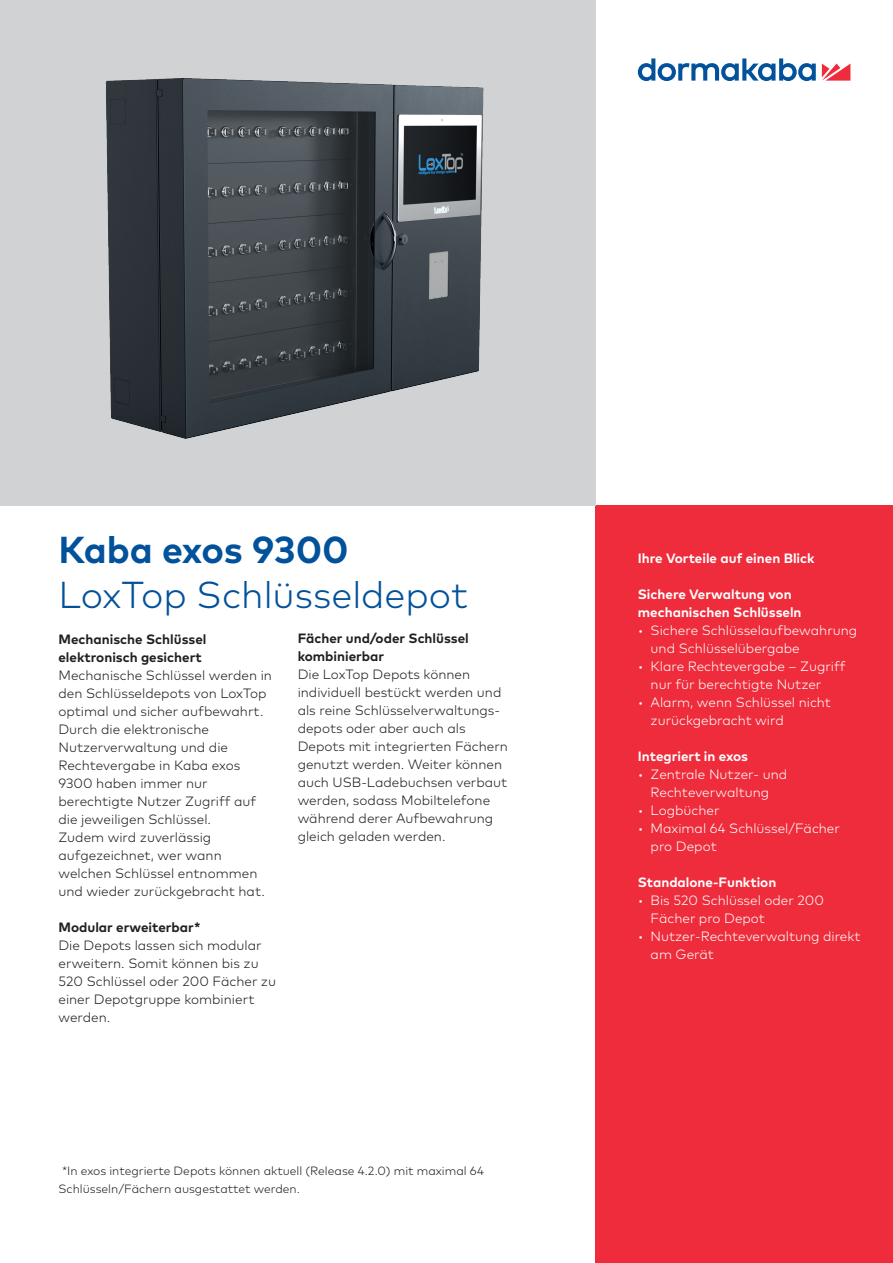
<style>
.page{position:relative;width:893px;height:1263px;background:#fff}
.page>*{position:absolute;margin:0;border:0;box-sizing:border-box;transform-origin:0 0}
.t1{font:300 37.5px "Mark Pro";color:#01519b}
.t2{font:700 37.5px "Mark Pro";color:#01519b}
.t3{font:300 13.5px/18px "Mark Pro";color:#231f20}
.t4{font:300 13.5px/18px "Mark Pro";color:#fff}
.t5{font:700 13.5px/18px "Mark Pro";color:#fff}
.t6{font:700 13.5px/18px "Mark Pro";color:#231f20}
.t7{font:300 12px/18px "Mark Pro";color:#231f20}
</style>
<div class="page">
<svg style="left:822px;top:64px;width:28px;height:17px"></svg>
<svg style="left:638px;top:58px;width:178px;height:23px"></svg>
<div style="left:595px;top:505px;width:298px;height:758px;background:#ee2c3b"></div>
<div style="left:0;top:0;width:595px;height:505px;background:#d1d2d4"></div>
<img style="left:105px;top:78px;width:379px;height:361px">
<h1 class="t2" style="left:58px;top:521px;width:292px">Kaba exos 9300</h1>
<h1 class="t1" style="left:58px;top:566px;width:411px">LoxTop Schlüsseldepot</h1>
<p class="t6" style="left:58px;top:629px;width:149px">Mechanische Schlüssel elektronisch gesichert</p>
<p class="t3" style="left:58px;top:665px;width:215px">Mechanische Schlüssel werden in den Schlüsseldepots von LoxTop optimal und sicher aufbewahrt.<br>Durch die elektronische<br>Nutzerverwaltung und die<br>Rechtevergabe in Kaba exos<br>9300 haben immer nur berechtigte Nutzer Zugriff auf die jeweiligen Schlüssel.<br>Zudem wird zuverlässig aufgezeichnet, wer wann welchen Schlüssel entnommen und wieder zurückgebracht hat.</p>
<p class="t6" style="left:58px;top:916px;width:144px">Modular erweiterbar*</p>
<p class="t3" style="left:58px;top:935px;width:219px">Die Depots lassen sich modular erweitern. Somit können bis zu<br>520 Schlüssel oder 200 Fächer zu einer Depotgruppe kombiniert werden.</p>
<p class="t6" style="left:298px;top:628px;width:173px">Fächer und/oder Schlüssel kombinierbar</p>
<p class="t3" style="left:298px;top:665px;width:212px">Die LoxTop Depots können individuell bestückt werden und als reine Schlüsselverwaltungs&shy;depots oder aber auch als<br>Depots mit integrierten Fächern genutzt werden. Weiter können auch USB-Ladebuchsen verbaut werden, sodass Mobiltelefone während derer Aufbewahrung gleich geladen werden.</p>
<p class="t7" style="left:58px;top:1160px;width:427px">*In exos integrierte Depots können aktuell (Release 4.2.0) mit maximal 64<br>Schlüsseln/Fächern ausgestattet werden.</p>
<p class="t5" style="left:638px;top:548px;width:178px">Ihre Vorteile auf einen Blick</p>
<p class="t5" style="left:638px;top:584px;width:165px">Sichere Verwaltung von mechanischen Schlüsseln</p>
<p class="t4" style="left:651px;top:620px;width:208px;text-indent:-13px">• Sichere Schlüsselaufbewahrung und Schlüsselübergabe</p>
<p class="t4" style="left:651px;top:656px;width:197px;text-indent:-13px">• Klare Rechtevergabe – Zugriff nur für berechtigte Nutzer</p>
<p class="t4" style="left:651px;top:692px;width:182px;text-indent:-13px">• Alarm, wenn Schlüssel nicht zurückgebracht wird</p>
<p class="t5" style="left:638px;top:746px;width:112px">Integriert in exos</p>
<p class="t4" style="left:638px;top:764px;width:151px;text-align:center">• Zentrale Nutzer- und<br>Rechteverwaltung</p>
<p class="t4" style="left:638px;top:800px;width:83px">• Logbücher</p>
<p class="t4" style="left:651px;top:818px;width:191px;text-indent:-13px">• Maximal 64 Schlüssel/Fächer pro Depot</p>
<p class="t5" style="left:638px;top:872px;width:140px">Standalone-Funktion</p>
<p class="t4" style="left:651px;top:890px;width:175px;text-indent:-13px">• Bis 520 Schlüssel oder 200<br>Fächer pro Depot</p>
<p class="t4" style="left:651px;top:926px;width:212px;text-indent:-13px">• Nutzer-Rechteverwaltung direkt am Gerät</p>
</div>
